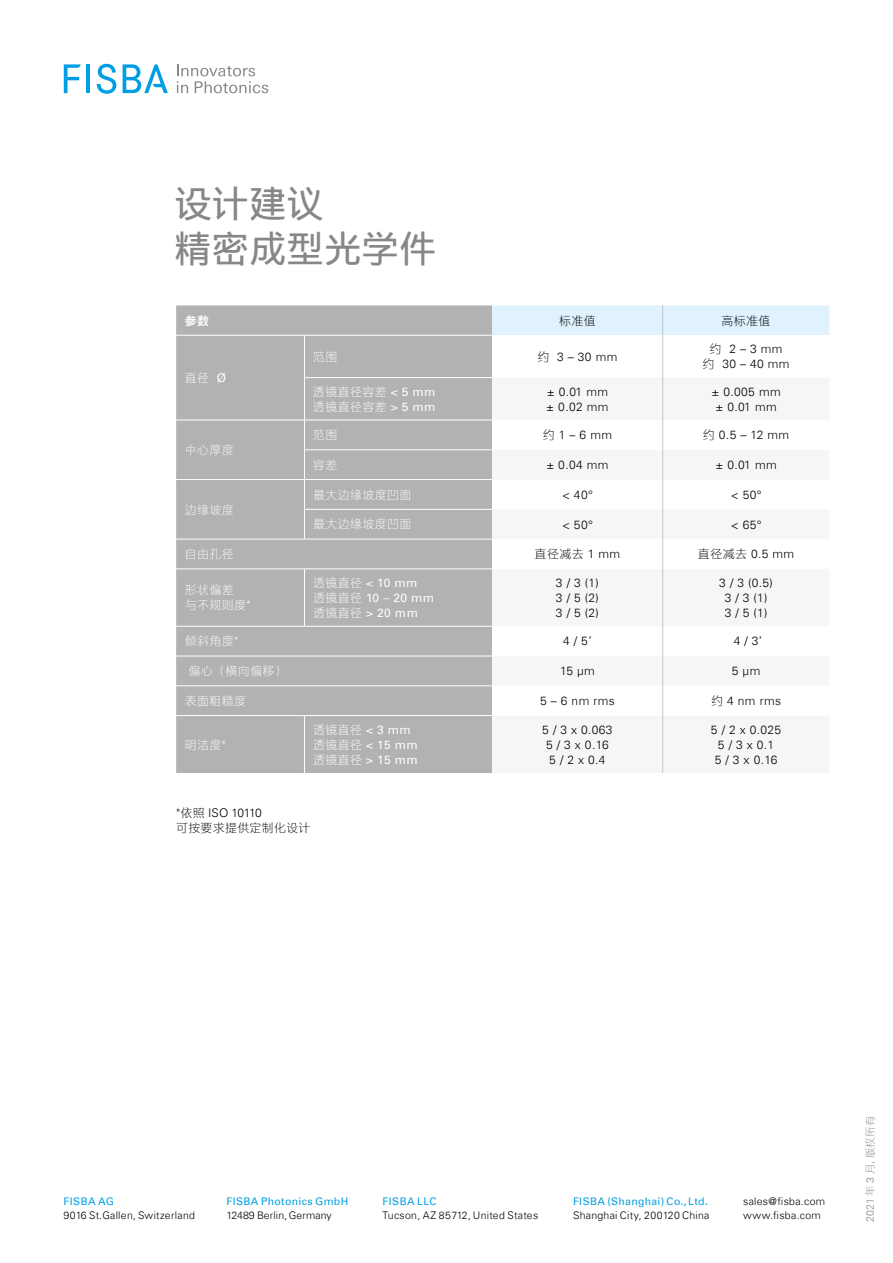
<style>
.page{position:relative;width:893px;height:1263px;background:#fff}
.page>*{position:absolute;margin:0;border:0;box-sizing:border-box;transform-origin:0 0}
.t1{font:37.5px/45px "M Ying Hei PRC W5";color:#878787}
.t2{font:300 12px/15px "Univers Com 45";letter-spacing:.03em;color:#000;text-align:center}
.t3{font:12px/15px "M Ying Hei PRC W3";letter-spacing:.03em;color:#fff}
.t4{font:12px/15px "Univers Com 55 Roman";letter-spacing:.03em;color:#fff}
.t5{font:12px "M Ying Hei PRC W3";letter-spacing:.02em;color:#000}
.t6{font:300 12px "Univers Com 45";letter-spacing:-.055em;color:#000}
.t7{font:12px "M Ying Hei PRC W7";color:#fff}
.t8{font:300 10.5px/14.4px "Univers Com 45";letter-spacing:.025em;color:#000}
.t9{font:10.5px "Univers Com 55 Roman";letter-spacing:.035em;color:#009fe3}
.t10{font:10.5px "M Ying Hei PRC W3";color:#878787}
.s1{font-family:"Univers Com 55 Roman"}
.s2{font-family:"M Ying Hei PRC W3";font-weight:400}
.s3{font-family:"Univers Com 45";font-weight:300}
.s4{font-family:"M Ying Hei PRC W3"}
</style>
<div class="page">
<svg style="left:177px;top:64px;width:91px;height:29px"></svg>
<hr style="left:86px;top:64px;width:4px;height:29px;background:#009fe3">
<svg style="left:64px;top:64px;width:17px;height:29px"></svg>
<svg style="left:97px;top:64px;width:19px;height:30px"></svg>
<svg style="left:123px;top:64px;width:45px;height:29px"></svg>
<div style="left:176px;top:305px;width:316px;height:468px;background:#b3b2b2"></div>
<div style="left:492px;top:305px;width:337px;height:30px;background:#dff2fd"></div>
<hr style="left:662px;top:305px;width:1px;height:30px;background:#c6c6c6">
<hr style="left:662px;top:335px;width:1px;height:43px;background:#c6c6c6">
<hr style="left:662px;top:378px;width:1px;height:42px;background:#c6c6c6">
<hr style="left:662px;top:420px;width:1px;height:30px;background:#c6c6c6">
<svg style="left:662px;top:450px;width:2px;height:29px"></svg>
<hr style="left:662px;top:479px;width:1px;height:30px;background:#c6c6c6">
<hr style="left:662px;top:509px;width:1px;height:30px;background:#c6c6c6">
<hr style="left:662px;top:539px;width:1px;height:30px;background:#c6c6c6">
<hr style="left:662px;top:569px;width:1px;height:57px;background:#c6c6c6">
<hr style="left:662px;top:626px;width:1px;height:30px;background:#c6c6c6">
<hr style="left:662px;top:656px;width:1px;height:30px;background:#c6c6c6">
<svg style="left:662px;top:686px;width:1px;height:29px"></svg>
<hr style="left:662px;top:715px;width:1px;height:58px;background:#c6c6c6">
<hr style="left:176px;top:335px;width:128px;height:1px;background:#fff">
<hr style="left:304px;top:335px;width:188px;height:1px;background:#fff">
<hr style="left:305px;top:377px;width:187px;height:1px;background:#fff">
<hr style="left:176px;top:420px;width:128px;height:1px;background:#fff">
<hr style="left:304px;top:420px;width:188px;height:1px;background:#fff">
<hr style="left:305px;top:449px;width:187px;height:1px;background:#fff">
<hr style="left:176px;top:479px;width:128px;height:1px;background:#fff">
<hr style="left:304px;top:479px;width:188px;height:1px;background:#fff">
<hr style="left:305px;top:509px;width:187px;height:1px;background:#fff">
<hr style="left:176px;top:539px;width:128px;height:1px;background:#fff">
<hr style="left:304px;top:539px;width:188px;height:1px;background:#fff">
<hr style="left:176px;top:569px;width:128px;height:1px;background:#fff">
<hr style="left:304px;top:569px;width:188px;height:1px;background:#fff">
<hr style="left:176px;top:626px;width:128px;height:1px;background:#fff">
<hr style="left:304px;top:626px;width:188px;height:1px;background:#fff">
<hr style="left:176px;top:656px;width:128px;height:1px;background:#fff">
<hr style="left:304px;top:656px;width:188px;height:1px;background:#fff">
<hr style="left:176px;top:685px;width:128px;height:1px;background:#fff">
<hr style="left:304px;top:685px;width:188px;height:1px;background:#fff">
<hr style="left:176px;top:715px;width:128px;height:1px;background:#fff">
<hr style="left:304px;top:715px;width:188px;height:1px;background:#fff">
<hr style="left:304px;top:335px;width:1px;height:43px;background:#fff">
<hr style="left:304px;top:378px;width:1px;height:42px;background:#fff">
<hr style="left:304px;top:420px;width:1px;height:30px;background:#fff">
<svg style="left:304px;top:450px;width:1px;height:59px"></svg>
<hr style="left:304px;top:509px;width:1px;height:30px;background:#fff">
<hr style="left:304px;top:569px;width:1px;height:57px;background:#fff">
<hr style="left:304px;top:716px;width:1px;height:57px;background:#fff">
<h1 class="t1" style="left:174px;top:181px;width:264px">设计建议<br>精密成型光学件</h1>
<p class="t7" style="left:185px;top:313px;width:26px">参数</p>
<p class="t5" style="left:559px;top:313px;width:38px">标准值</p>
<p class="t5" style="left:721px;top:313px;width:51px">高标准值</p>
<p class="t3" style="left:185px;top:370px;width:43px">直径 <span class="s1">Ø</span></p>
<p class="t3" style="left:185px;top:442px;width:51px">中心厚度</p>
<p class="t3" style="left:185px;top:502px;width:51px">边缘坡度</p>
<p class="t3" style="left:313px;top:349px;width:26px">范围</p>
<p class="t2" style="left:537px;top:349px;width:81px"><span class="s2">约</span> 3 – 30 mm</p>
<p class="t2" style="left:703px;top:341px;width:89px"><span class="s2">约</span> 2 – 3 mm<span class="s2">约</span> 30 – 40 mm</p>
<p class="t3" style="left:313px;top:384px;width:124px">透镜直径容差 <span class="s1">&lt; 5 mm</span>透镜直径容差 <span class="s1">&gt; 5 mm</span></p>
<p class="t2" style="left:546px;top:384px;width:64px;text-align:left">± 0.01 mm ± 0.02 mm</p>
<p class="t2" style="left:711px;top:384px;width:71px">± 0.005 mm ± 0.01 mm</p>
<p class="t3" style="left:313px;top:427px;width:26px">范围</p>
<p class="t2" style="left:543px;top:427px;width:71px"><span class="s2">约</span> 1 – 6 mm</p>
<p class="t2" style="left:703px;top:427px;width:88px"><span class="s2">约</span> 0.5 – 12 mm</p>
<p class="t3" style="left:313px;top:457px;width:26px">容差</p>
<p class="t2" style="left:546px;top:457px;width:64px">± 0.04 mm</p>
<p class="t2" style="left:715px;top:457px;width:63px">± 0.01 mm</p>
<p class="t3" style="left:313px;top:487px;width:100px">最大边缘坡度凹面</p>
<p class="t2" style="left:562px;top:487px;width:32px">&lt; 40°</p>
<p class="t2" style="left:731px;top:487px;width:32px">&lt; 50°</p>
<p class="t3" style="left:313px;top:517px;width:100px">最大边缘坡度凹面</p>
<p class="t2" style="left:562px;top:517px;width:32px">&lt; 50°</p>
<p class="t2" style="left:731px;top:517px;width:32px">&lt; 65°</p>
<p class="t3" style="left:185px;top:546px;width:51px">自由孔径</p>
<p class="t5" style="left:535px;top:547px;width:87px">直径减去 <span class="s3">1 mm</span></p>
<p class="t2" style="left:698px;top:546px;width:98px"><span class="s2">直径减去</span> 0.5 mm</p>
<p class="t3" style="left:185px;top:582px;width:68px">形状偏差<br>与不规则度*</p>
<p class="t4" style="left:313px;top:575px;width:123px"><span class="s4">透镜直径</span> &lt; 10 mm<br><span class="s4">透镜直径</span> 10 – 20 mm<span class="s4">透镜直径</span> &gt; 20 mm</p>
<p class="t2" style="left:556px;top:575px;width:44px;text-align:justify">3 / 3 (1)<br>3 / 5 (2)<br>3 / 5 (2)</p>
<p class="t2" style="left:719px;top:575px;width:55px">3 / 3 (0.5)<br>3 / 3 (1)<br>3 / 5 (1)</p>
<p class="t3" style="left:185px;top:634px;width:55px">倾斜角度*</p>
<p class="t2" style="left:563px;top:634px;width:30px">4 / 5’</p>
<p class="t2" style="left:734px;top:634px;width:30px">4 / 3’</p>
<p class="t3" style="left:188px;top:663px;width:100px">偏心（横向偏移）</p>
<p class="t2" style="left:560px;top:663px;width:36px">15 µm</p>
<p class="t2" style="left:732px;top:663px;width:30px">5 µm</p>
<p class="t3" style="left:185px;top:693px;width:63px">表面粗糙度</p>
<p class="t2" style="left:540px;top:693px;width:76px">5 – 6 nm rms</p>
<p class="t2" style="left:711px;top:693px;width:71px"><span class="s2">约</span> 4 nm rms</p>
<p class="t3" style="left:185px;top:737px;width:43px">明洁度*</p>
<p class="t3" style="left:313px;top:722px;width:99px">透镜直径 <span class="s1">&lt; 3 mm</span></p>
<p class="t4" style="left:313px;top:737px;width:106px"><span class="s4">透镜直径</span> &lt; 15 mm<span class="s4">透镜直径</span> &gt; 15 mm</p>
<p class="t2" style="left:542px;top:722px;width:72px">5 / 3 x 0.063<br>5 / 3 x 0.16<br>5 / 2 x 0.4</p>
<p class="t2" style="left:711px;top:722px;width:72px">5 / 2 x 0.025<br>5 / 3 x 0.1<br>5 / 3 x 0.16</p>
<p class="t6" style="left:176px;top:806px;width:87px"><span class="s2">*依照</span> ISO 10110</p>
<p class="t5" style="left:176px;top:821px;width:136px">可按要求提供定制化设计</p>
<p class="t9" style="left:64px;top:1195px;width:52px">FISBA AG</p>
<p class="t8" style="left:64px;top:1208px;width:133px">9016 St.Gallen, Switzerland</p>
<p class="t9" style="left:226px;top:1195px;width:123px">FISBA Photonics GmbH</p>
<p class="t8" style="left:226px;top:1208px;width:107px">12489 Berlin, Germany</p>
<p class="t9" style="left:382px;top:1195px;width:55px">FISBA LLC</p>
<p class="t8" style="left:382px;top:1208px;width:157px">Tucson, AZ 85712, United States</p>
<p class="t9" style="left:573px;top:1195px;width:136px">FISBA (Shanghai) Co., Ltd.</p>
<p class="t8" style="left:573px;top:1208px;width:138px">Shanghai City, 200120 China</p>
<p class="t8" style="left:743px;top:1194px;width:84px">sales@fisba.com www.fisba.com</p>
<p class="t10" style="left:863px;top:1222px;width:108px;rotate:-90deg"><span class="s3">2021</span> 年 <span class="s3">3</span> 月, 版权所有</p>
</div>
